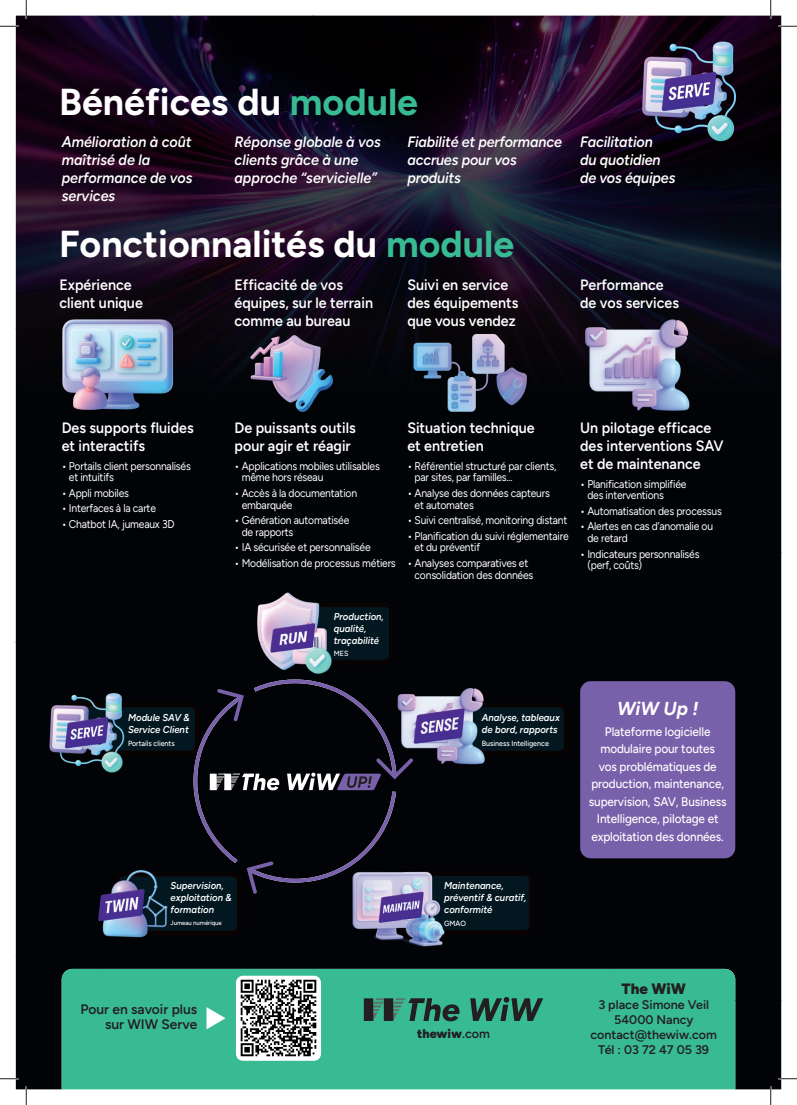
<style>
.page{position:relative;width:797px;height:1105px;background:#fff}
.page>*{position:absolute;margin:0;border:0;box-sizing:border-box;transform-origin:0 0}
.t1{font:700 37.5px "Figtree";color:#fff}
.t2{font:italic 700 18.75px "Figtree";color:#fff}
.t3{font:600 15px/18px "Figtree";color:#fff;scale:.95 1}
.t4{font:italic 600 15px/18px "Figtree";color:#fff;scale:.95 1}
.t5{font:900 15px "Figtree";color:#231f20}
.t6{font:600 13.75px/15px "Figtree";color:#231f20;text-align:right}
.t7{font:500 12.5px/17.5px "Figtree";letter-spacing:-.01em;color:#fff;text-align:center;scale:.94 1}
.t8{font:600 12.5px/15px "Figtree";color:#231f20;text-align:center}
.t9{font:900 12.5px "Figtree";color:#231f20}
.t10{font:11.25px/11.9px "Figtree";letter-spacing:-.02em;color:#fff;scale:.92 1}
.t11{font:italic 600 10px/12px "Figtree";color:#fff;scale:.95 1}
.t12{font:500 7.5px "Figtree";color:#fff;scale:.95 1}
.t13{font:500 6.25px "Figtree";color:#fff;scale:.95 1}
.s1{color:#38bb93}
.s2{font-weight:600}
</style>
<div class="page">
<img style="left:16px;top:16px;width:595px;height:939px">
<img style="left:611px;top:16px;width:170px;height:984px">
<div style="left:16px;top:955px;width:84px;height:134px;background:#010306"></div>
<img style="left:100px;top:955px;width:511px;height:14px">
<div style="left:735px;top:1000px;width:46px;height:89px;background:#010306"></div>
<div style="left:62px;top:969px;width:673px;height:120px;background:#38bb93"></div>
<div style="left:236px;top:976px;width:85px;height:85px;background:#fff;border-radius:7px"></div>
<img style="left:237px;top:977px;width:83px;height:82px;border-radius:7px">
<svg style="left:206px;top:1007px;width:19px;height:22px"></svg>
<svg style="left:364px;top:998px;width:95px;height:23px;background:#316e5b"></svg>
<svg style="left:470px;top:997px;width:73px;height:24px;background:#2d6a57"></svg>
<div style="left:580px;top:681px;width:155px;height:177px;background:#7960aa;border-radius:11px"></div>
<svg style="left:193px;top:679px;width:203px;height:203px;background:#0b0b13"></svg>
<svg style="left:214px;top:686px;width:32px;height:38px"></svg>
<svg style="left:244px;top:859px;width:32px;height:37px"></svg>
<svg style="left:287px;top:755px;width:129px;height:35px;background:#302d3b"></svg>
<svg style="left:210px;top:774px;width:69px;height:16px"></svg>
<svg style="left:0;top:25px;width:19px;height:2px"></svg>
<svg style="left:778px;top:25px;width:19px;height:2px"></svg>
<svg style="left:0;top:1078px;width:19px;height:1px"></svg>
<svg style="left:778px;top:1078px;width:19px;height:1px"></svg>
<svg style="left:25px;top:0;width:2px;height:19px"></svg>
<svg style="left:25px;top:1086px;width:2px;height:19px"></svg>
<svg style="left:770px;top:0;width:1px;height:19px"></svg>
<svg style="left:770px;top:1086px;width:1px;height:19px"></svg>
<h1 class="t1" style="left:59px;top:79px;width:360px">Bénéfices du <span class="s1">module</span></h1>
<h3 class="t4" style="left:62px;top:133px;width:139px">Amélioration à coût maîtrisé de la performance de vos services</h3>
<h3 class="t4" style="left:234px;top:133px;width:155px">Réponse globale à vos clients grâce à une approche “servicielle”</h3>
<h3 class="t4" style="left:580px;top:133px;width:102px">Facilitation<br>du quotidien de vos équipes</h3>
<h3 class="t4" style="left:407px;top:133px;width:164px">Fiabilité et performance accrues pour vos produits</h3>
<h1 class="t1" style="left:59px;top:221px;width:457px">Fonctionnalités du <span class="s1">module</span></h1>
<h3 class="t3" style="left:59px;top:276px;width:89px">Expérience client unique</h3>
<h3 class="t3" style="left:234px;top:276px;width:147px">Efficacité de vos équipes, sur le terrain comme au bureau</h3>
<h3 class="t3" style="left:407px;top:276px;width:118px">Suivi en service des équipements que vous vendez</h3>
<h3 class="t3" style="left:580px;top:276px;width:105px">Performance de vos services</h3>
<h3 class="t3" style="left:62px;top:418px;width:140px">Des supports fluides et interactifs</h3>
<p class="t10" style="left:69px;top:460px;width:134px;text-indent:-7px">• Portails client personnalisés et intuitifs</p>
<p class="t10" style="left:62px;top:487px;width:75px">• Appli mobiles</p>
<p class="t10" style="left:62px;top:502px;width:104px">• Interfaces à la carte</p>
<p class="t10" style="left:62px;top:518px;width:124px">• Chatbot IA, jumeaux 3D</p>
<h3 class="t3" style="left:234px;top:418px;width:129px">De puissants outils pour agir et réagir</h3>
<p class="t10" style="left:242px;top:460px;width:152px;text-indent:-7px">• Applications mobiles utilisables même hors réseau</p>
<p class="t10" style="left:242px;top:487px;width:127px;text-indent:-7px">• Accès à la documentation embarquée</p>
<p class="t10" style="left:242px;top:514px;width:118px;text-indent:-7px">• Génération automatisée de rapports</p>
<p class="t10" style="left:234px;top:541px;width:149px">• IA sécurisée et personnalisée</p>
<p class="t10" style="left:234px;top:557px;width:177px">• Modélisation de processus métiers</p>
<h3 class="t3" style="left:407px;top:418px;width:135px">Situation technique et entretien</h3>
<p class="t10" style="left:414px;top:460px;width:156px;text-indent:-7px">• Référentiel structuré par clients, par sites, par familles...</p>
<p class="t10" style="left:414px;top:487px;width:149px;text-indent:-7px">• Analyse des données capteurs et automates</p>
<p class="t10" style="left:407px;top:514px;width:175px">• Suivi centralisé, monitoring distant</p>
<p class="t10" style="left:414px;top:530px;width:169px;text-indent:-7px">• Planification du suivi réglementaire et du préventif</p>
<p class="t10" style="left:414px;top:557px;width:131px;text-indent:-7px">• Analyses comparatives et consolidation des données</p>
<h3 class="t3" style="left:580px;top:418px;width:152px">Un pilotage efficace des interventions SAV et de maintenance</h3>
<p class="t10" style="left:587px;top:478px;width:109px;text-indent:-7px">• Planification simplifiée des interventions</p>
<p class="t10" style="left:580px;top:505px;width:155px">• Automatisation des processus</p>
<p class="t10" style="left:587px;top:520px;width:138px;text-indent:-7px">• Alertes en cas d’anomalie ou de retard</p>
<p class="t10" style="left:587px;top:548px;width:123px;text-indent:-7px">• Indicateurs personnalisés (perf, coûts)</p>
<p class="t11" style="left:334px;top:610px;width:54px">Production, qualité, traçabilité</p>
<p class="t12" style="left:334px;top:649px;width:17px">MES</p>
<p class="t11" style="left:128px;top:712px;width:66px">Module SAV &amp;<br>Service Client</p>
<p class="t12" style="left:128px;top:738px;width:51px">Portails clients</p>
<p class="t11" style="left:171px;top:879px;width:66px">Supervision, exploitation &amp; formation</p>
<p class="t13" style="left:171px;top:919px;width:55px">Jumeau numérique</p>
<p class="t11" style="left:482px;top:712px;width:84px">Analyse, tableaux de bord, rapports</p>
<p class="t12" style="left:482px;top:739px;width:72px">Business Intelligence</p>
<p class="t11" style="left:444px;top:880px;width:88px">Maintenance, préventif &amp; curatif, conformité</p>
<p class="t12" style="left:444px;top:918px;width:24px">GMAO</p>
<h2 class="t2" style="left:617px;top:697px;width:83px">WiW Up !</h2>
<p class="t7" style="left:589px;top:723px;width:148px">Plateforme logicielle modulaire pour toutes<br>vos problématiques de production, maintenance, supervision, SAV, Business<br>Intelligence, pilotage et exploitation des données.</p>
<p class="t6" style="left:80px;top:1002px;width:118px">Pour en savoir plus sur WIW Serve</p>
<p class="t9" style="left:417px;top:1026px;width:74px">thewiw<span class="s2">.com</span></p>
<h3 class="t5" style="left:621px;top:979px;width:66px">The WiW</h3>
<p class="t8" style="left:590px;top:997px;width:128px">3 place Simone Veil<br>54000 Nancy contact@thewiw.com<br>Tél : 03 72 47 05 39</p>
</div>
